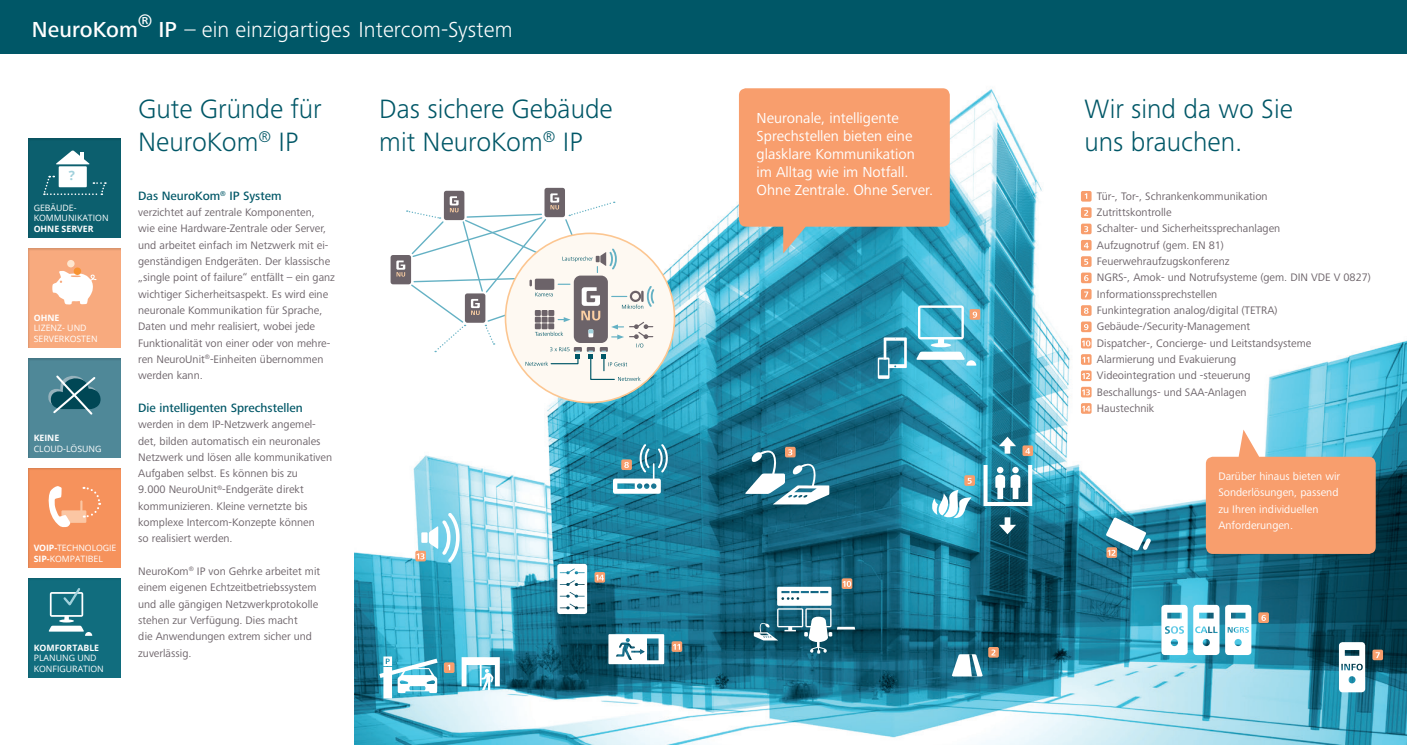
<style>
.page{position:relative;width:1407px;height:745px;background:#fff}
.page>*{position:absolute;margin:0;border:0;box-sizing:border-box;transform-origin:0 0}
.geh_fließtext{font:300 27.5px/32.6px "Frutiger Next Pro";color:#005767}
.HL2_grau{font:300 22.5px "Frutiger Next Pro";letter-spacing:.005em;color:#fff}
.geh_fließtext-2{font:15px/18px "Frutiger Next Pro";color:#fff}
.t1{font:700 12.88px "Open Sans";color:#a1d1dc}
.Zwischenüberschrift{font:500 12.5px "Frutiger Next Pro";color:#005767}
.geh_fließtext-3{font:11.25px/16.2px "Frutiger Next Pro";color:#6c6369}
.Zwischenüberschrift-2{font:11.25px/16.2px "Frutiger Next Pro";color:#6c6369}
.geh_fließtext-4{font:11.25px/16.2px "Frutiger Next Pro";color:#fff}
.t2{font:8.75px/10.5px "Open Sans";color:#fff}
.s1{font-weight:500}
.s2{font-weight:700}
</style>
<div class="page">
<img style="left:354px;top:89px;width:1053px;height:655px">
<div style="left:0;top:0;width:1407px;height:53px;background:#005767"></div>
<div style="left:444px;top:191px;width:20px;height:29px;background:#6c6369;border-radius:2px"></div>
<div style="left:544px;top:188px;width:21px;height:29px;background:#6c6369;border-radius:2px"></div>
<div style="left:390px;top:255px;width:21px;height:29px;background:#6c6369;border-radius:2px"></div>
<div style="left:505px;top:233px;width:169px;height:169px;background:#fef9f2;border-radius:50%"></div>
<svg style="left:396px;top:193px;width:259px;height:187px"></svg>
<svg style="left:1206px;top:429px;width:169px;height:124px;background:#e2aa87"></svg>
<svg style="left:739px;top:88px;width:211px;height:165px;background:#da9f7a"></svg>
<svg style="left:557px;top:563px;width:30px;height:50px"></svg>
<svg style="left:379px;top:656px;width:59px;height:42px"></svg>
<svg style="left:999px;top:436px;width:17px;height:17px"></svg>
<svg style="left:999px;top:517px;width:17px;height:17px"></svg>
<svg style="left:983px;top:464px;width:49px;height:41px"></svg>
<svg style="left:931px;top:489px;width:40px;height:31px"></svg>
<svg style="left:444px;top:662px;width:10px;height:10px"></svg>
<svg style="left:744px;top:446px;width:85px;height:58px"></svg>
<div style="left:1022px;top:445px;width:11px;height:11px;background:#f89e6d;border-radius:2px"></div>
<svg style="left:1025px;top:448px;width:5px;height:5px"></svg>
<svg style="left:964px;top:475px;width:11px;height:10px"></svg>
<svg style="left:967px;top:477px;width:4px;height:6px"></svg>
<svg style="left:988px;top:646px;width:11px;height:11px"></svg>
<svg style="left:991px;top:649px;width:4px;height:6px"></svg>
<div style="left:1258px;top:612px;width:11px;height:10px;background:#f89e6d;border-radius:2px"></div>
<svg style="left:1261px;top:614px;width:5px;height:6px"></svg>
<div style="left:1372px;top:649px;width:11px;height:10px;background:#f89e6d;border-radius:2px"></div>
<svg style="left:1375px;top:652px;width:4px;height:5px"></svg>
<svg style="left:613px;top:444px;width:55px;height:49px"></svg>
<div style="left:842px;top:578px;width:10px;height:10px;background:#f89e6d;border-radius:2px"></div>
<svg style="left:671px;top:640px;width:11px;height:11px"></svg>
<svg style="left:673px;top:643px;width:7px;height:6px"></svg>
<svg style="left:1106px;top:547px;width:11px;height:10px"></svg>
<svg style="left:1106px;top:517px;width:45px;height:38px"></svg>
<svg style="left:416px;top:512px;width:44px;height:50px"></svg>
<svg style="left:594px;top:571px;width:11px;height:11px"></svg>
<svg style="left:595px;top:574px;width:9px;height:6px"></svg>
<svg style="left:608px;top:633px;width:56px;height:30px"></svg>
<svg style="left:1161px;top:604px;width:26px;height:50px"></svg>
<svg style="left:1193px;top:604px;width:26px;height:50px"></svg>
<svg style="left:1225px;top:604px;width:26px;height:50px"></svg>
<svg style="left:1339px;top:641px;width:26px;height:50px"></svg>
<svg style="left:952px;top:653px;width:30px;height:23px"></svg>
<svg style="left:754px;top:580px;width:101px;height:73px"></svg>
<div style="left:28px;top:138px;width:93px;height:100px;background:#0c5f6e"></div>
<div style="left:59px;top:166px;width:28px;height:21px;background:#fff"></div>
<svg style="left:56px;top:150px;width:34px;height:14px"></svg>
<svg style="left:43px;top:176px;width:64px;height:19px"></svg>
<div style="left:28px;top:357px;width:93px;height:101px;background:#4f8898"></div>
<svg style="left:48px;top:375px;width:53px;height:40px"></svg>
<div style="left:28px;top:465px;width:93px;height:103px;background:#f6925c"></div>
<div style="left:61px;top:510px;width:25px;height:12px;background:#fbc6a3"></div>
<svg style="left:80px;top:486px;width:21px;height:32px"></svg>
<svg style="left:48px;top:486px;width:23px;height:41px"></svg>
<div style="left:28px;top:575px;width:93px;height:103px;background:#116d7e"></div>
<svg style="left:48px;top:588px;width:44px;height:47px"></svg>
<div style="left:28px;top:247px;width:93px;height:100px;background:#f8aa7e"></div>
<svg style="left:52px;top:270px;width:45px;height:34px"></svg>
<div style="left:74px;top:267px;width:7px;height:8px;background:#f79332;border-radius:50%"></div>
<div style="left:67px;top:260px;width:8px;height:7px;background:#fee6ce;border-radius:50%"></div>
<div style="left:969px;top:309px;width:11px;height:10px;background:#f89e6d"></div>
<svg style="left:462px;top:656px;width:38px;height:34px"></svg>
<svg style="left:916px;top:305px;width:61px;height:60px"></svg>
<svg style="left:878px;top:337px;width:29px;height:41px"></svg>
<svg style="left:1081px;top:191px;width:10px;height:10px"></svg>
<div style="left:1081px;top:207px;width:10px;height:11px;background:#f89e6d;border-radius:2px"></div>
<svg style="left:1084px;top:210px;width:4px;height:6px"></svg>
<div style="left:1081px;top:223px;width:10px;height:11px;background:#f89e6d;border-radius:2px"></div>
<svg style="left:1084px;top:226px;width:4px;height:6px"></svg>
<div style="left:1081px;top:240px;width:10px;height:10px;background:#f89e6d;border-radius:2px"></div>
<svg style="left:1084px;top:242px;width:4px;height:6px"></svg>
<div style="left:1081px;top:256px;width:10px;height:11px;background:#f89e6d;border-radius:2px"></div>
<svg style="left:1084px;top:259px;width:4px;height:6px"></svg>
<div style="left:1081px;top:272px;width:10px;height:11px;background:#f89e6d;border-radius:2px"></div>
<svg style="left:1084px;top:275px;width:4px;height:6px"></svg>
<div style="left:1081px;top:289px;width:10px;height:10px;background:#f89e6d;border-radius:2px"></div>
<svg style="left:1084px;top:291px;width:4px;height:6px"></svg>
<svg style="left:1081px;top:305px;width:10px;height:10px"></svg>
<svg style="left:1084px;top:307px;width:4px;height:6px"></svg>
<div style="left:1081px;top:321px;width:10px;height:11px;background:#f89e6d;border-radius:2px"></div>
<svg style="left:1084px;top:324px;width:4px;height:6px"></svg>
<svg style="left:1081px;top:337px;width:10px;height:11px"></svg>
<svg style="left:1082px;top:340px;width:8px;height:6px"></svg>
<svg style="left:1081px;top:354px;width:10px;height:10px"></svg>
<svg style="left:1082px;top:356px;width:7px;height:6px"></svg>
<div style="left:1081px;top:370px;width:10px;height:11px;background:#f89e6d;border-radius:2px"></div>
<svg style="left:1082px;top:373px;width:8px;height:6px"></svg>
<svg style="left:1081px;top:386px;width:10px;height:11px"></svg>
<svg style="left:1082px;top:389px;width:8px;height:6px"></svg>
<svg style="left:1081px;top:403px;width:10px;height:10px"></svg>
<svg style="left:1082px;top:405px;width:8px;height:6px"></svg>
<p class="HL2_grau" style="left:32px;top:16px;width:482px"><span class="s1">NeuroKom</span><sup>®</sup> <span class="s1">IP</span> – ein einzigartiges Intercom-System</p>
<p class="t1" style="left:69px;top:166px;width:8px">?</p>
<p class="t2" style="left:34px;top:202px;width:77px">GEBÄUDE-<br>KOMMUNIKATION<br><span class="s2">OHNE SERVER</span></p>
<p class="t2" style="left:34px;top:312px;width:65px"><span class="s2">OHNE<br></span>LIZENZ- UND<br>SERVERKOSTEN</p>
<p class="t2" style="left:34px;top:432px;width:69px"><span class="s2">KEINE<br></span>CLOUD-LÖSUNG</p>
<p class="t2" style="left:34px;top:542px;width:84px"><span class="s2">VOIP-</span>TECHNOLOGIE<br><span class="s2">SIP-</span>KOMPATIBEL</p>
<p class="t2" style="left:34px;top:641px;width:72px"><span class="s2">KOMFORTABLE<br></span>PLANUNG UND<br>KONFIGURATION</p>
<p class="geh_fließtext" style="left:138px;top:93px;width:185px">Gute Gründe für<br>NeuroKom<sup>®</sup> IP</p>
<p class="Zwischenüberschrift" style="left:138px;top:188px;width:145px">Das NeuroKom<sup>®</sup> IP System</p>
<p class="Zwischenüberschrift-2" style="left:138px;top:204px;width:198px">verzichtet auf zentrale Komponenten,<br>wie eine Hardware-Zentrale oder Server, und arbeitet einfach im Netzwerk mit ei&shy;genständigen Endgeräten. Der klassische „single point of failure“ entfällt – ein ganz wichtiger Sicherheitsaspekt. Es wird eine neuronale Kommunikation für Sprache, Daten und mehr realisiert, wobei jede Funktionalität von einer oder von mehre&shy;ren NeuroUnit<sup>®</sup>-Einheiten übernommen werden kann.</p>
<p class="Zwischenüberschrift" style="left:138px;top:400px;width:166px">Die intelligenten Sprechstellen</p>
<p class="geh_fließtext-3" style="left:138px;top:416px;width:195px">werden in dem IP-Netzwerk angemel&shy;det, bilden automatisch ein neuronales Netzwerk und lösen alle kommunikativen Aufgaben selbst. Es können bis zu<br>9.000 NeuroUnit<sup>®</sup>-Endgeräte direkt kommunizieren. Kleine vernetzte bis komplexe Intercom-Konzepte können<br>so realisiert werden.</p>
<p class="geh_fließtext-3" style="left:138px;top:563px;width:183px">NeuroKom<sup>®</sup> IP von Gehrke arbeitet mit einem eigenen Echtzeitbetriebssystem und alle gängigen Netzwerkprotokolle stehen zur Verfügung. Dies macht<br>die Anwendungen extrem sicher und zuverlässig.</p>
<p class="geh_fließtext" style="left:379px;top:93px;width:235px">Das sichere Gebäude</p>
<p class="geh_fließtext" style="left:379px;top:125px;width:205px">mit NeuroKom<sup>®</sup> IP</p>
<p class="geh_fließtext-2" style="left:756px;top:108px;width:178px">Neuronale, intelligente<br>Sprechstellen bieten eine glasklare Kommunikation im Alltag wie im Notfall.<br>Ohne Zentrale. Ohne Server.</p>
<p class="geh_fließtext" style="left:1084px;top:93px;width:210px">Wir sind da wo Sie uns brauchen.</p>
<p class="geh_fließtext-3" style="left:1097px;top:188px;width:172px">Tür-, Tor-, Schrankenkommunikation</p>
<p class="geh_fließtext-3" style="left:1097px;top:204px;width:76px">Zutrittskontrolle</p>
<p class="geh_fließtext-3" style="left:1097px;top:220px;width:185px">Schalter- und Sicherheitssprechanlagen</p>
<p class="geh_fließtext-3" style="left:1097px;top:237px;width:129px">Aufzugnotruf (gem. EN 81)</p>
<p class="geh_fließtext-3" style="left:1097px;top:253px;width:134px">Feuerwehraufzugskonferenz</p>
<p class="geh_fließtext-3" style="left:1097px;top:269px;width:275px">NGRS-, Amok- und Notrufsysteme (gem. DIN VDE V 0827)</p>
<p class="geh_fließtext-3" style="left:1097px;top:285px;width:122px">Informationssprechstellen</p>
<p class="geh_fließtext-3" style="left:1097px;top:302px;width:182px">Funkintegration analog/digital (TETRA)</p>
<p class="geh_fließtext-3" style="left:1097px;top:318px;width:155px">Gebäude-/Security-Management</p>
<p class="geh_fließtext-3" style="left:1097px;top:334px;width:216px">Dispatcher-, Concierge- und Leitstandsysteme</p>
<p class="geh_fließtext-3" style="left:1097px;top:351px;width:141px">Alarmierung und Evakuierung</p>
<p class="geh_fließtext-3" style="left:1097px;top:367px;width:155px">Videointegration und -steuerung</p>
<p class="geh_fließtext-3" style="left:1097px;top:383px;width:151px">Beschallungs- und SAA-Anlagen</p>
<p class="geh_fließtext-3" style="left:1097px;top:400px;width:59px">Haustechnik</p>
<p class="geh_fließtext-4" style="left:1218px;top:468px;width:123px">Darüber hinaus bieten wir<br>Sonderlösungen, passend zu Ihren individuellen<br>Anforderungen.</p>
</div>
